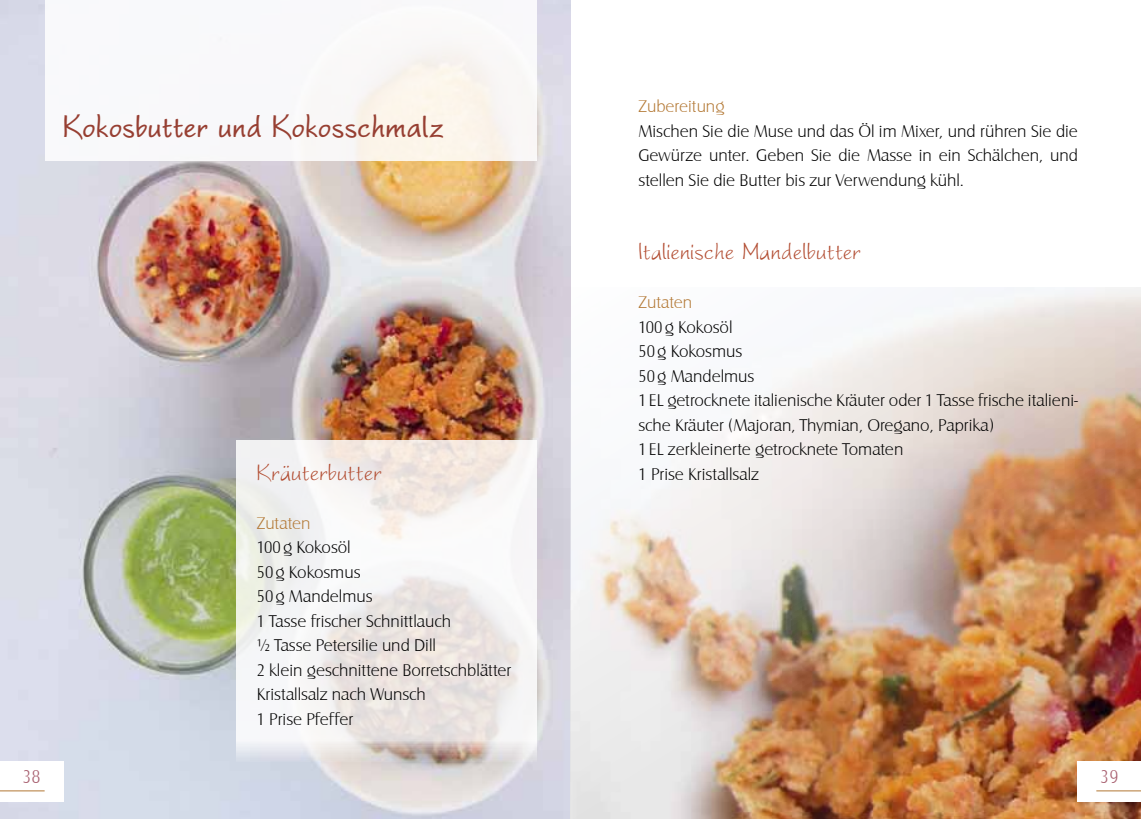
<style>
.page{position:relative;width:1141px;height:819px;background:#fff}
.page>*{position:absolute;margin:0;border:0;box-sizing:border-box;transform-origin:0 0}
.t1{font:700 42px "Worstveld Sling";color:#973f32}
.t2{font:31.5px "Worstveld Sling";color:#b24c31}
.t3{font:19.25px "Castle T Ligh";color:#a75e6e}
.t4{font:17.5px/24.5px "Castle T Ligh";color:#000}
.t5{font:17.5px "Castle T Ligh";color:#b37834}
</style>
<div class="page">
<img style="left:0;top:0;width:570px;height:819px">
<svg style="left:236px;top:440px;width:300px;height:321px"></svg>
<div style="left:45px;top:0;width:491px;height:161px;background:linear-gradient(to right,#f8f9fd,#faf6f1)"></div>
<img style="left:570px;top:288px;width:571px;height:531px">
<div style="left:1078px;top:761px;width:63px;height:41px;background:#fff"></div>
<div style="left:0;top:761px;width:63px;height:41px;background:#fff"></div>
<hr style="left:1096px;top:790px;width:45px;height:1px;background:#b37834">
<hr style="left:0;top:790px;width:45px;height:1px;background:#b37834">
<h1 class="t1" style="left:63px;top:106px;width:383px">Kokosbutter und Kokosschmalz</h1>
<p class="t5" style="left:638px;top:97px;width:88px">Zubereitung</p>
<p class="t4" style="left:638px;top:119px;width:441px;text-align:justify">Mischen Sie die Muse und das Öl im Mixer, und rühren Sie die Gewürze unter. Geben Sie die Masse in ein Schälchen, und stellen Sie die Butter bis zur Verwendung kühl.</p>
<h2 class="t2" style="left:638px;top:236px;width:224px">Italienische Mandelbutter</h2>
<p class="t5" style="left:638px;top:293px;width:55px">Zutaten</p>
<p class="t4" style="left:638px;top:315px;width:441px">100g Kokosöl<br>50g Kokosmus<br>50g Mandelmus<br>1 EL getrocknete italienische Kräuter oder 1 Tasse frische italieni&shy;sche Kräuter (Majoran, Thymian, Oregano, Paprika)<br>1 EL zerkleinerte getrocknete Tomaten</p>
<h2 class="t2" style="left:257px;top:457px;width:126px">Kräuterbutter</h2>
<p class="t4" style="left:638px;top:462px;width:122px">1 Prise Kristallsalz</p>
<p class="t5" style="left:257px;top:513px;width:55px">Zutaten</p>
<p class="t4" style="left:257px;top:535px;width:256px">100g Kokosöl<br>50g Kokosmus<br>50g Mandelmus<br>1 Tasse frischer Schnittlauch<br>½ Tasse Petersilie und Dill<br>2 klein geschnittene Borretschblätter<br>Kristallsalz nach Wunsch<br>1 Prise Pfeffer</p>
<p class="t3" style="left:22px;top:766px;width:20px">38</p>
<p class="t3" style="left:1100px;top:766px;width:20px">39</p>
</div>
